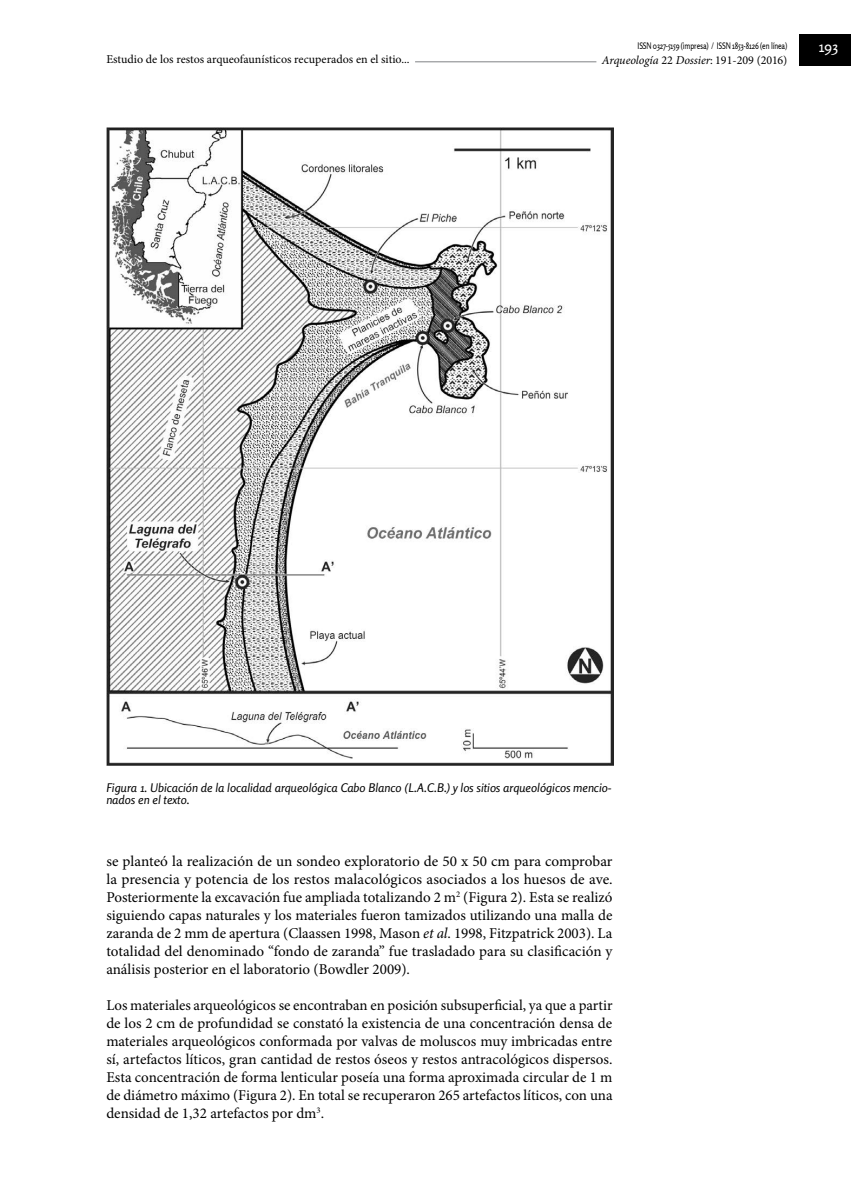
<style>
.page{position:relative;width:851px;height:1191px;background:#fff}
.page>*{position:absolute;margin:0;border:0;box-sizing:border-box;transform-origin:0 0}
.t1{font:15px/18px "Minion Pro";color:#000;text-align:justify}
.t2{font:15px "Rosario";color:#fff}
.t3{font:italic 12px/12px "Rosario";color:#000}
.t4{font:12px "Minion Pro";color:#000}
.t5{font:italic 12px "Minion Pro";letter-spacing:-.005em;color:#000}
.t6{font:9px "Rosario";letter-spacing:-.02em;color:#000;scale:.8 1}
.s1{font-style:normal}
.s2{font-style:italic}
</style>
<div class="page">
<hr style="left:112px;top:61px;width:616px;height:1px;background:#808285">
<div style="left:596px;top:53px;width:191px;height:15px;background:#fff"></div>
<div style="left:799px;top:35px;width:51px;height:31px;background:#000"></div>
<div style="left:106px;top:52px;width:309px;height:15px;background:#fff"></div>
<img style="left:106px;top:128px;width:507px;height:637px">
<p class="t4" style="left:106px;top:51px;width:305px">Estudio de los restos arqueofaunísticos recuperados en el sitio...</p>
<p class="t6" style="left:637px;top:41px;width:188px">ISSN 0327-5159 (impresa) / ISSN 1853-8126 (en línea)</p>
<p class="t5" style="left:601px;top:52px;width:187px">Arqueología <span class="s1">22</span> Dossier<span class="s1">: 191-209 (2016)</span></p>
<p class="t2" style="left:818px;top:38px;width:21px">193</p>
<p class="t3" style="left:106px;top:782px;width:507px">Figura 1. Ubicación de la localidad arqueológica Cabo Blanco (L.A.C.B.) y los sitios arqueológicos mencio&shy;nados en el texto.</p>
<p class="t1" style="left:106px;top:852px;width:507px">se planteó la realización de un sondeo exploratorio de 50 x 50 cm para comprobar la presencia y potencia de los restos malacológicos asociados a los huesos de ave.<br>Posteriormente la excavación fue ampliada totalizando 2 m<sup>2</sup> (Figura 2). Esta se realizó siguiendo capas naturales y los materiales fueron tamizados utilizando una malla de zaranda de 2 mm de apertura (Claassen 1998, Mason <span class="s2">et al</span>. 1998, Fitzpatrick 2003). La totalidad del denominado “fondo de zaranda” fue trasladado para su clasificación y análisis posterior en el laboratorio (Bowdler 2009).</p>
<p class="t1" style="left:106px;top:996px;width:507px">Los materiales arqueológicos se encontraban en posición subsuperficial, ya que a partir de los 2 cm de profundidad se constató la existencia de una concentración densa de materiales arqueológicos conformada por valvas de moluscos muy imbricadas entre sí, artefactos líticos, gran cantidad de restos óseos y restos antracológicos dispersos.<br>Esta concentración de forma lenticular poseía una forma aproximada circular de 1 m de diámetro máximo (Figura 2). En total se recuperaron 265 artefactos líticos, con una densidad de 1,32 artefactos por dm<sup>3</sup>.</p>
</div>
